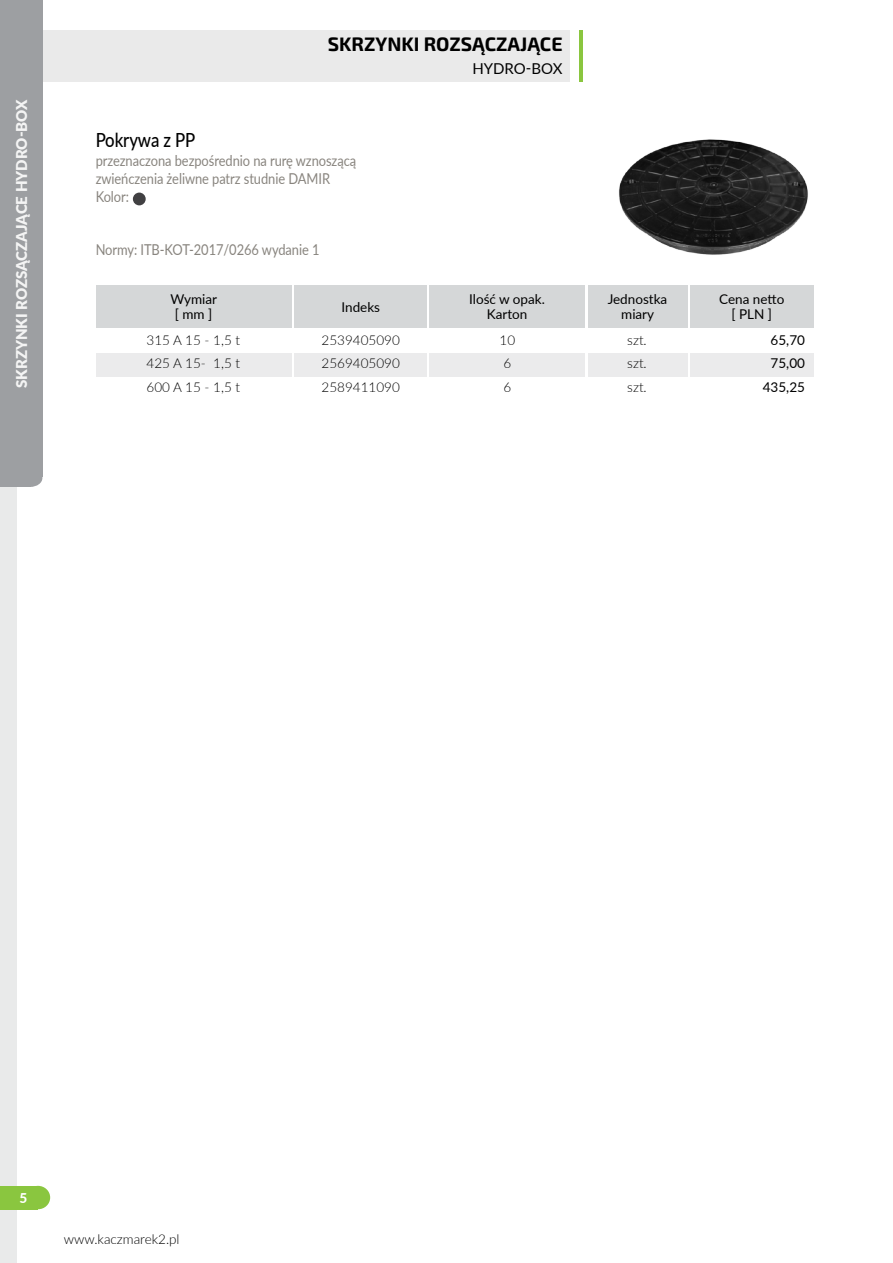
<style>
.page{position:relative;width:893px;height:1263px;background:#fff}
.page>*{position:absolute;margin:0;border:0;box-sizing:border-box;transform-origin:0 0}
.t1{font:700 19.5px "Exo 2";color:#000}
.t2{font:500 19.5px "Lato";letter-spacing:-.005em;color:#000;scale:.86 1}
.t3{font:15px/17.7px "Lato";letter-spacing:-.005em;color:#88847e;scale:.86 1}
.t4{font:900 15px "Lato";color:#f4f4f4}
.t5{font:15px "Lato";color:#000}
.t6{font:300 13.5px/23.7px "Lato";color:#000;text-align:justify}
.t7{font:13.5px/15px "Lato";color:#000;text-align:center}
.t8{font:800 13.5px "Lato";color:#fff}
</style>
<div class="page">
<div style="left:40px;top:31px;width:530px;height:51px;background:#eaeaea"></div>
<div style="left:23px;top:0;width:20px;height:477px;background:#9d9fa2"></div>
<div style="left:0;top:0;width:30px;height:487px;background:#9d9fa2"></div>
<div style="left:18px;top:469px;width:24px;height:18px;background:#9d9fa2;border-radius:50%"></div>
<div style="left:0;top:487px;width:17px;height:776px;background:#e9eaea"></div>
<div style="left:0;top:1186px;width:38px;height:23px;background:#8ac63f"></div>
<div style="left:26px;top:1186px;width:24px;height:23px;background:#8ac63f;border-radius:50%"></div>
<hr style="left:580px;top:31px;width:3px;height:51px;background:#8ac63f">
<div style="left:96px;top:285px;width:196px;height:42px;background:#d5d7d8"></div>
<div style="left:295px;top:285px;width:132px;height:42px;background:#d5d7d8"></div>
<div style="left:429px;top:285px;width:156px;height:42px;background:#d5d7d8"></div>
<div style="left:587px;top:285px;width:100px;height:42px;background:#d5d7d8"></div>
<div style="left:690px;top:285px;width:123px;height:42px;background:#d5d7d8"></div>
<div style="left:96px;top:353px;width:196px;height:23px;background:#ebebec"></div>
<div style="left:295px;top:353px;width:132px;height:23px;background:#ebebec"></div>
<div style="left:429px;top:353px;width:156px;height:23px;background:#ebebec"></div>
<div style="left:587px;top:353px;width:100px;height:23px;background:#ebebec"></div>
<div style="left:690px;top:353px;width:123px;height:23px;background:#ebebec"></div>
<div style="left:133px;top:193px;width:13px;height:12px;background:#414042;border-radius:50%"></div>
<img style="left:619px;top:139px;width:189px;height:116px">
<p class="t4" style="left:11px;top:388px;width:290px;rotate:-90deg">Skrzynki rozsączające Hydro-Box</p>
<h1 class="t2" style="left:96px;top:126px;width:117px">Pokrywa z PP</h1>
<h1 class="t1" style="left:328px;top:33px;width:236px">SKRZYNKI ROZSĄCZAJĄCE</h1>
<p class="t5" style="left:472px;top:58px;width:92px">Hydro-box</p>
<p class="t3" style="left:96px;top:151px;width:304px">przeznaczona bezpośrednio na rurę wznoszącą zwieńczenia żeliwne patrz studnie DAMIR<br>Kolor:</p>
<p class="t3" style="left:96px;top:240px;width:262px">Normy: ITB-KOT-2017/0266 wydanie 1</p>
<p class="t7" style="left:170px;top:291px;width:48px">Wymiar [ mm ]</p>
<p class="t7" style="left:341px;top:299px;width:40px">Indeks</p>
<p class="t7" style="left:469px;top:291px;width:77px">Ilość w opak.<br>Karton</p>
<p class="t7" style="left:608px;top:291px;width:61px">Jednostka miary</p>
<p class="t7" style="left:719px;top:291px;width:67px">Cena netto [ PLN ]</p>
<p class="t6" style="left:146px;top:327px;width:95px">315 A 15 - 1,5 t 425 A 15- 1,5 t 600 A 15 - 1,5 t</p>
<p class="t6" style="left:322px;top:327px;width:80px">2539405090<br>2569405090<br>2589411090</p>
<p class="t6" style="left:500px;top:327px;width:17px;text-align:left">10<br>6<br>6</p>
<p class="t6" style="left:627px;top:327px;width:21px">szt. szt. szt.</p>
<p class="t7" style="left:763px;top:327px;width:44px;line-height:23.7px">65,70<br>75,00<br>435,25</p>
<p class="t8" style="left:20px;top:1188px;width:9px">5</p>
<p class="t6" style="left:64px;top:1226px;width:117px">www.kaczmarek2.pl</p>
</div>
